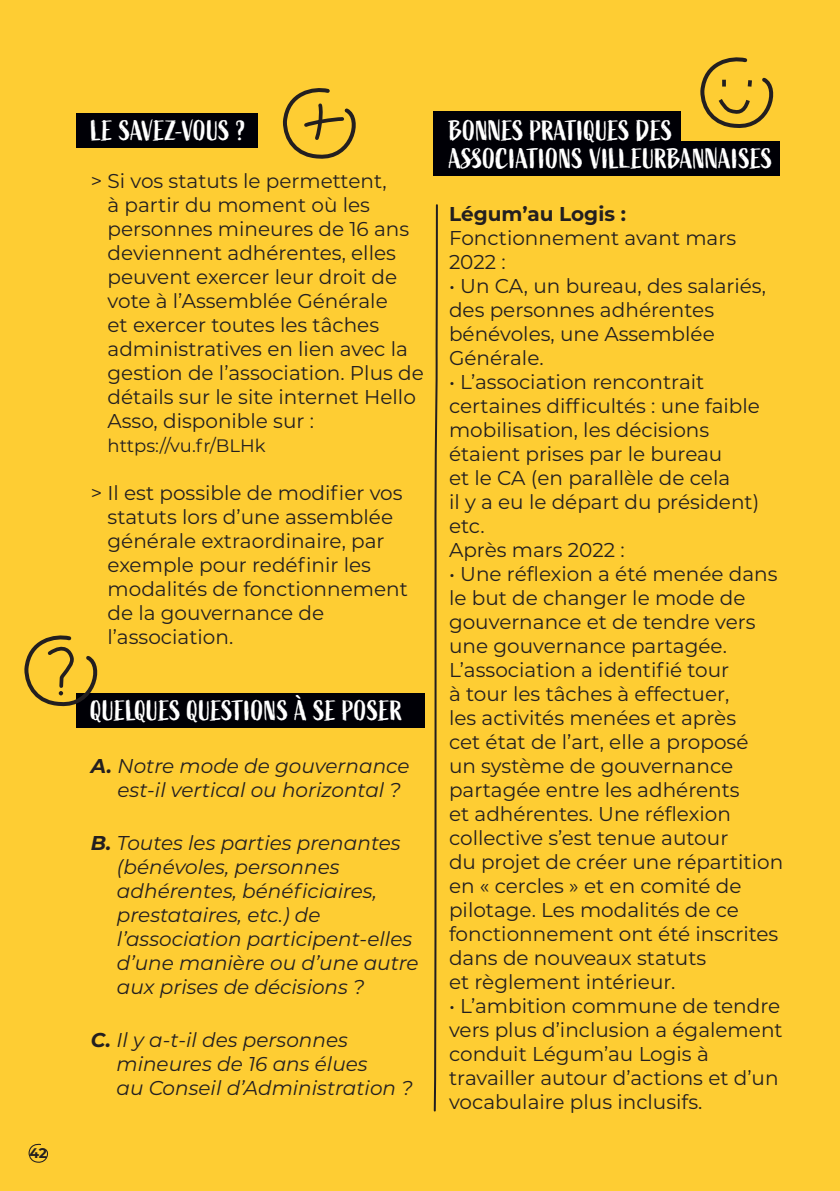
<style>
.page{position:relative;width:840px;height:1191px;background:#fff}
.page>*{position:absolute;margin:0;border:0;box-sizing:border-box;transform-origin:0 0}
.t1{font:28px/28px "Active";color:#fff}
.t2{font:20px/24px "Montserrat";color:#231f20}
.t3{font:italic 20px/24px "Montserrat";color:#231f20}
.t4{font:700 20px "Montserrat";color:#231f20}
.t5{font:18px "Montserrat";color:#231f20}
.t6{font:700 14px "Montserrat";color:#231f20}
.s1{font-weight:700}
</style>
<div class="page">
<div style="left:0;top:0;width:839px;height:1191px;background:#fecd33"></div>
<svg style="left:28px;top:1143px;width:21px;height:20px"></svg>
<div style="left:77px;top:113px;width:181px;height:34px;background:#000006"></div>
<svg style="left:282px;top:88px;width:74px;height:71px"></svg>
<div style="left:77px;top:693px;width:348px;height:34px;background:#000006"></div>
<div style="left:433px;top:142px;width:346px;height:34px;background:#000006"></div>
<div style="left:433px;top:111px;width:247px;height:34px;background:#000006"></div>
<svg style="left:700px;top:57px;width:74px;height:71px"></svg>
<svg style="left:24px;top:635px;width:74px;height:75px"></svg>
<svg style="left:433px;top:204px;width:5px;height:908px"></svg>
<p class="t6" style="left:29px;top:1143px;width:19px">42</p>
<h1 class="t1" style="left:91px;top:118px;width:157px">LE SAVEZ-VOUS ?</h1>
<p class="t2" style="left:107px;top:168px;width:317px;text-indent:-17px">&gt; Si vos statuts le permettent,<br>à partir du moment où les personnes mineures de 16 ans deviennent adhérentes, elles peuvent exercer leur droit de vote à l’Assemblée Générale<br>et exercer toutes les tâches administratives en lien avec la gestion de l’association. Plus de détails sur le site internet Hello<br>Asso, disponible sur :</p>
<p class="t5" style="left:107px;top:433px;width:159px">https://vu.fr/BLHk</p>
<p class="t2" style="left:107px;top:480px;width:301px;text-indent:-17px">&gt; Il est possible de modifier vos statuts lors d’une assemblée générale extraordinaire, par exemple pour redéfinir les modalités de fonctionnement de la gouvernance de l’association.</p>
<h1 class="t1" style="left:91px;top:698px;width:313px">QUELQUES QUESTIONS À SE POSER</h1>
<p class="t3" style="left:117px;top:753px;width:293px;text-indent:-27px"><span class="s1">A.</span> Notre mode de gouvernance est-il vertical ou horizontal ?</p>
<p class="t3" style="left:117px;top:830px;width:303px;text-indent:-26px"><span class="s1">B.</span> Toutes les parties prenantes (bénévoles, personnes adhérentes, bénéficiaires, prestataires, etc.) de l’association participent-elles d’une manière ou d’une autre aux prises de décisions ?</p>
<p class="t3" style="left:116px;top:1027px;width:297px;text-indent:-26px"><span class="s1">C.</span> Il y a-t-il des personnes mineures de 16 ans élues<br>au Conseil d’Administration ?</p>
<h1 class="t1" style="left:449px;top:118px;width:325px">BONNES PRATIQUES DES<br>ASSOCIATIONS VILLEURBANNAISES</h1>
<p class="t4" style="left:449px;top:199px;width:178px">Légum’au Logis :</p>
<p class="t2" style="left:449px;top:225px;width:288px">Fonctionnement avant mars<br>2022 :</p>
<p class="t2" style="left:449px;top:273px;width:318px">• Un CA, un bureau, des salariés, des personnes adhérentes bénévoles, une Assemblée<br>Générale.</p>
<p class="t2" style="left:449px;top:369px;width:312px">• L’association rencontrait certaines difficultés : une faible mobilisation, les décisions étaient prises par le bureau<br>et le CA (en parallèle de cela<br>il y a eu le départ du président) etc.<br>Après mars 2022 :</p>
<p class="t2" style="left:449px;top:561px;width:335px">• Une réflexion a été menée dans le but de changer le mode de gouvernance et de tendre vers une gouvernance partagée.<br>L’association a identifié tour<br>à tour les tâches à effectuer,<br>les activités menées et après<br>cet état de l’art, elle a proposé<br>un système de gouvernance partagée entre les adhérents<br>et adhérentes. Une réflexion collective s’est tenue autour<br>du projet de créer une répartition en « cercles » et en comité de pilotage. Les modalités de ce fonctionnement ont été inscrites dans de nouveaux statuts<br>et règlement intérieur.</p>
<p class="t2" style="left:449px;top:993px;width:335px">• L’ambition commune de tendre vers plus d’inclusion a également conduit Légum’au Logis à travailler autour d’actions et d’un vocabulaire plus inclusifs.</p>
</div>
